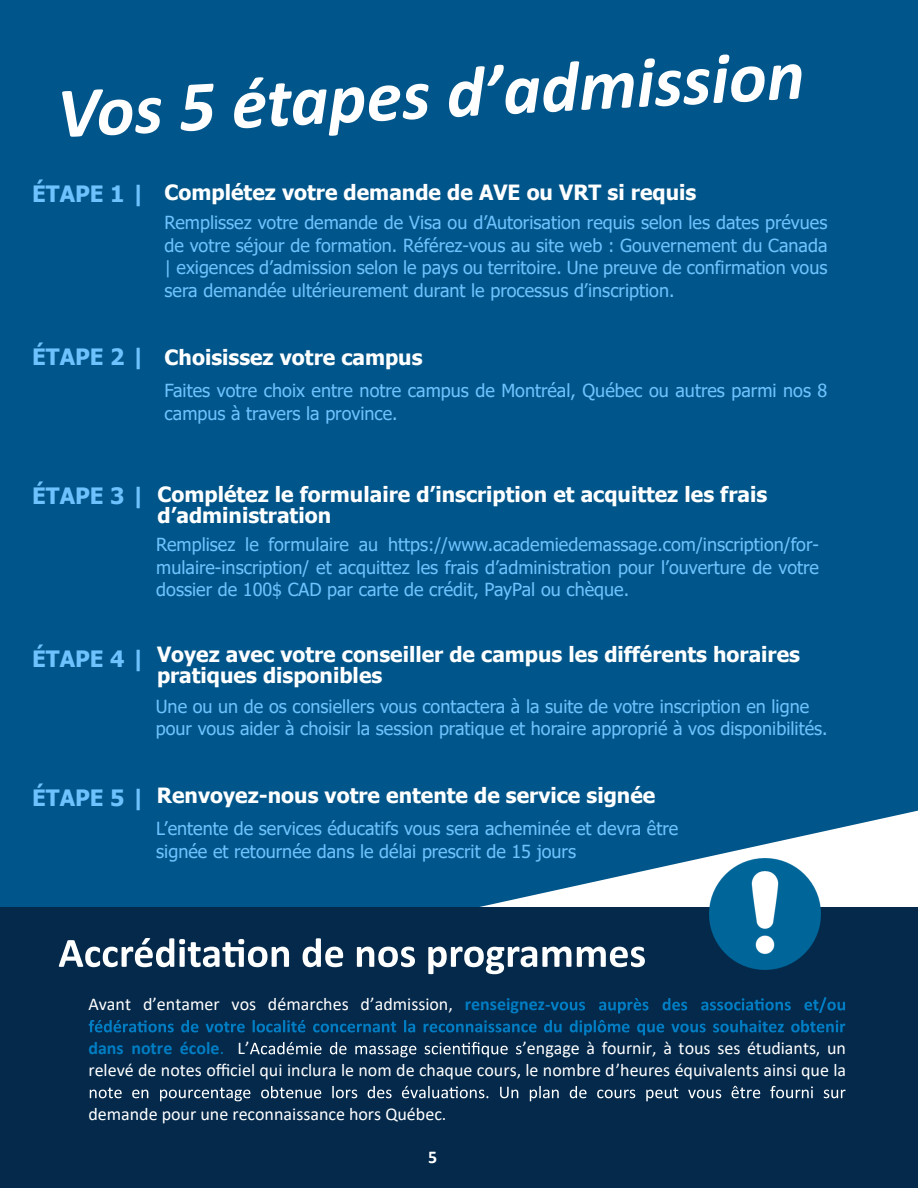
<style>
.page{position:relative;width:918px;height:1188px;background:#fff}
.page>*{position:absolute;margin:0;border:0;box-sizing:border-box;transform-origin:0 0}
.t1{font:700 22.5px "Tahoma";color:#6ec3ff}
.t2{font:700 21px/21px "Tahoma";color:#fff}
.t3{font:18px/22.5px "Tahoma";color:#6ec3ff}
.t4{font:18px/21.9px "Calibri";color:#fff;text-align:right}
.t5{font:700 18px "Calibri";color:#007dc3}
.t6{font:700 18px "Calibri";color:#fff}
.s1{font-weight:700;color:#007dc3}
.s2{font-weight:400}
.s3{font-weight:400;color:#fff}
</style>
<div class="page">
<div style="left:0;top:0;width:918px;height:907px;background:#00568a"></div>
<div style="left:0;top:907px;width:918px;height:281px;background:#04294b"></div>
<svg style="left:59px;top:938px;width:586px;height:36px"></svg>
<svg style="left:551px;top:997px;width:294px;height:17px"></svg>
<svg style="left:89px;top:1020px;width:756px;height:15px"></svg>
<svg style="left:250px;top:1042px;width:272px;height:15px"></svg>
<svg style="left:90px;top:1086px;width:756px;height:15px"></svg>
<img style="left:710px;top:859px;width:110px;height:110px">
<svg style="left:62px;top:55px;width:739px;height:82px"></svg>
<p class="t1" style="left:32px;top:178px;width:115px">ÉTAPE 1 |</p>
<p class="t1" style="left:32px;top:341px;width:115px">ÉTAPE 2 |</p>
<p class="t2" style="left:165px;top:183px;width:533px">Complétez votre demande de AVE ou VRT si requis</p>
<p class="t3" style="left:165px;top:212px;width:664px;text-align:justify">Remplissez votre demande de Visa ou d’Autorisation requis selon les dates prévues de votre séjour de formation. Référez-vous au site web : Gouvernement du Canada | exigences d’admission selon le pays ou territoire. Une preuve de confirmation vous sera demandée ultérieurement durant le processus d’inscription.</p>
<p class="t2" style="left:165px;top:347px;width:259px">Choisissez votre campus</p>
<p class="t3" style="left:165px;top:380px;width:664px">Faites votre choix entre notre campus de Montréal, Québec ou autres parmi nos 8 campus à travers la province.</p>
<p class="t1" style="left:32px;top:480px;width:115px">ÉTAPE 3 |</p>
<p class="t2" style="left:157px;top:485px;width:611px">Complétez le formulaire d’inscription et acquittez les frais d’administration</p>
<p class="t3" style="left:156px;top:534px;width:664px;text-align:justify">Remplisez le formulaire au https://www.academiedemassage.com/inscription/for&shy;mulaire-inscription/ et acquittez les frais d’administration pour l’ouverture de votre dossier de 100$ CAD par carte de crédit, PayPal ou chèque.</p>
<p class="t1" style="left:32px;top:643px;width:115px">ÉTAPE 4 |</p>
<p class="t2" style="left:157px;top:645px;width:644px">Voyez avec votre conseiller de campus les différents horaires pratiques disponibles</p>
<p class="t3" style="left:156px;top:696px;width:673px">Une ou un de os consiellers vous contactera à la suite de votre inscription en ligne pour vous aider à choisir la session pratique et horaire approprié à vos disponibilités.</p>
<p class="t1" style="left:32px;top:782px;width:115px">ÉTAPE 5 |</p>
<p class="t2" style="left:157px;top:785px;width:500px">Renvoyez-nous votre entente de service signée</p>
<p class="t3" style="left:156px;top:818px;width:523px">L’entente de services éducatifs vous sera acheminée et devra être signée et retournée dans le délai prescrit de 15 jours</p>
<p class="t4" style="left:88px;top:993px;width:464px">Avant d’entamer vos démarches d’admission, <span class="s1">renseignez-</span></p>
<p class="t5" style="left:88px;top:1036px;width:163px">dans notre école<span class="s2">.</span> <span class="s3">L’</span></p>
<p class="t4" style="left:88px;top:1037px;width:759px">’engage à fournir, à tous ses étudiants, un<br>relevé de notes officiel qui inclura le nom de chaque cours, le nombre d’heures équivalents ainsi que la</p>
<p class="t4" style="left:88px;top:1103px;width:360px">demande pour une reconnaissance hors Québec.</p>
<p class="t6" style="left:428px;top:1144px;width:11px">5</p>
</div>
